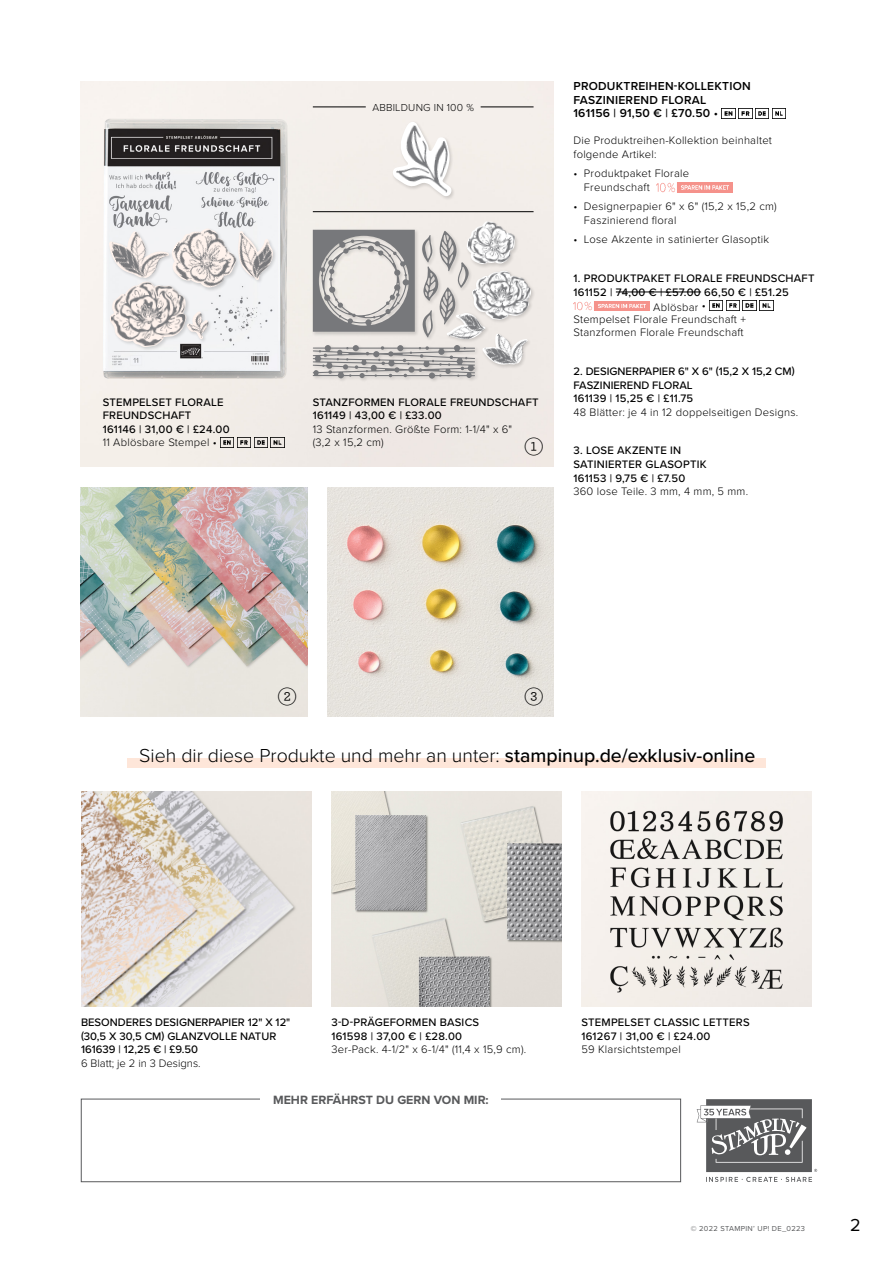
<style>
.page{position:relative;width:893px;height:1263px;background:#fff}
.page>*{position:absolute;margin:0;border:0;box-sizing:border-box;transform-origin:0 0}
.t1{font:300 19.5px "Proxima Nova";color:#000}
.t2{font:18.3px "Archer";color:#000}
.t3{font:18px "Proxima Nova";color:#000}
.t4{font:700 12.45px "Proxima Nova";color:#58595b}
.t5{font:600 12px/13.5px "Proxima Nova";letter-spacing:.02em;color:#000}
.t6{font:300 11.25px/13.5px "Proxima Nova";letter-spacing:.02em;color:#000}
.t7{font:500 11.25px/13.5px "Proxima Nova";letter-spacing:.02em;color:#000}
.t8{font:500 11.25px/13.5px "Proxima Nova";color:#000}
.t9{font:300 11.25px "Proxima Nova";color:#000}
.t10{font:300 10.5px "Proxima Nova";letter-spacing:.02em;color:#000}
.t11{font:7.5px "Proxima Nova";letter-spacing:.04em;color:#58595b}
.s1{font-weight:400}
.s2{font-weight:500}
</style>
<div class="page">
<img style="left:327px;top:487px;width:226px;height:229px">
<div style="left:81px;top:81px;width:472px;height:386px;background:#f3eee9"></div>
<img style="left:81px;top:487px;width:226px;height:229px">
<div style="left:127px;top:758px;width:639px;height:10px;background:#fee6d9"></div>
<img style="left:220px;top:438px;width:14px;height:9px">
<img style="left:237px;top:438px;width:14px;height:9px">
<img style="left:254px;top:438px;width:14px;height:9px">
<svg style="left:271px;top:438px;width:13px;height:9px"></svg>
<hr style="left:313px;top:107px;width:53px;height:1px;background:#000">
<hr style="left:481px;top:107px;width:53px;height:1px;background:#000">
<hr style="left:313px;top:211px;width:221px;height:1px;background:#000">
<div style="left:391px;top:121px;width:65px;height:79px;background:#000;opacity:.15"></div>
<svg style="left:393px;top:122px;width:58px;height:75px"></svg>
<img style="left:395px;top:124px;width:59px;height:68px">
<div style="left:312px;top:343px;width:168px;height:40px;background:#ede8e4"></div>
<img style="left:103px;top:119px;width:185px;height:260px">
<div style="left:108px;top:280px;width:83px;height:72px;background:#000;opacity:.15"></div>
<img style="left:108px;top:283px;width:80px;height:66px">
<img style="left:164px;top:219px;width:79px;height:9px">
<img style="left:109px;top:224px;width:63px;height:4px">
<svg style="left:109px;top:228px;width:164px;height:119px"></svg>
<img style="left:226px;top:223px;width:55px;height:57px">
<div style="left:471px;top:269px;width:64px;height:55px;background:#000;opacity:.15"></div>
<img style="left:465px;top:219px;width:52px;height:2px">
<img style="left:531px;top:323px;width:2px;height:51px">
<svg style="left:313px;top:221px;width:218px;height:158px;background:#c9c7c5"></svg>
<img style="left:442px;top:307px;width:43px;height:40px">
<img style="left:81px;top:791px;width:230px;height:215px">
<img style="left:331px;top:791px;width:231px;height:215px">
<img style="left:587px;top:792px;width:220px;height:213px">
<div style="left:81px;top:1099px;width:600px;height:83px;border:1px solid #58595b"></div>
<div style="left:260px;top:1093px;width:241px;height:13px;background:#fff"></div>
<svg style="left:697px;top:1099px;width:120px;height:83px"></svg>
<svg style="left:724px;top:109px;width:26px;height:9px"></svg>
<img style="left:755px;top:109px;width:14px;height:9px">
<img style="left:772px;top:109px;width:14px;height:9px">
<img style="left:656px;top:183px;width:77px;height:9px">
<hr style="left:616px;top:292px;width:85px;height:1px;background:#000">
<img style="left:573px;top:301px;width:77px;height:10px">
<img style="left:709px;top:301px;width:14px;height:9px">
<svg style="left:726px;top:301px;width:45px;height:9px"></svg>
<p class="t7" style="left:103px;top:395px;width:128px">STEMPELSET FLORALE<br>FREUNDSCHAFT<br>161146 | 31,00 € | £24.00</p>
<p class="t6" style="left:103px;top:435px;width:116px">11 Ablösbare Stempel •</p>
<p class="t10" style="left:372px;top:100px;width:103px">ABBILDUNG IN 100 %</p>
<p class="t7" style="left:313px;top:395px;width:227px">STANZFORMEN FLORALE FREUNDSCHAFT<br>161149 | 43,00 € | £33.00</p>
<p class="t6" style="left:313px;top:422px;width:201px">13 Stanzformen. Größte Form: 1-1/4" x 6" (3,2 x 15,2 cm)</p>
<h2 class="t2" style="left:524px;top:434px;width:22px">1</h2>
<p class="t5" style="left:573px;top:79px;width:179px">PRODUKTREIHEN-KOLLEKTION<br>FASZINIEREND FLORAL<br>161156 | 91,50 € | £70.50 <span class="s1">•</span></p>
<p class="t6" style="left:573px;top:133px;width:200px">Die Produktreihen-Kollektion beinhaltet folgende Artikel:</p>
<p class="t6" style="left:584px;top:166px;width:107px;text-indent:-10px">• Produktpaket Florale<br>Freundschaft</p>
<p class="t6" style="left:584px;top:199px;width:194px;text-indent:-10px">• Designerpapier 6" x 6" (15,2 x 15,2 cm)<br>Faszinierend floral</p>
<p class="t6" style="left:573px;top:232px;width:197px">• Lose Akzente in satinierter Glasoptik</p>
<p class="t7" style="left:573px;top:271px;width:243px">1. PRODUKTPAKET FLORALE FREUNDSCHAFT<br>161152 | 74,00 € | £57.00 66,50 € | £51.25</p>
<p class="t6" style="left:573px;top:300px;width:174px;line-height:12px;text-indent:80px">Ablösbar •<br>Stempelset Florale Freundschaft +</p>
<p class="t6" style="left:573px;top:325px;width:172px">Stanzformen Florale Freundschaft</p>
<p class="t8" style="left:573px;top:364px;width:223px">2. DESIGNERPAPIER 6" X 6" (15,2 X 15,2 CM)<br>FASZINIEREND FLORAL<br>161139 | 15,25 € | £11.75</p>
<p class="t6" style="left:573px;top:404px;width:226px">48 Blätter: je 4 in 12 doppelseitigen Designs.</p>
<p class="t7" style="left:573px;top:444px;width:135px">3. LOSE AKZENTE IN<br>SATINIERTER GLASOPTIK<br>161153 | 9,75 € | £7.50</p>
<p class="t6" style="left:573px;top:484px;width:176px">360 lose Teile. 3 mm, 4 mm, 5 mm.</p>
<h2 class="t2" style="left:277px;top:683px;width:22px">2</h2>
<h2 class="t2" style="left:524px;top:683px;width:22px">3</h2>
<h1 class="t1" style="left:139px;top:740px;width:618px">Sieh dir diese Produkte und mehr an unter: <span class="s2">stampinup.de/exklusiv-online</span></h1>
<p class="t8" style="left:81px;top:1015px;width:211px">BESONDERES DESIGNERPAPIER 12" X 12" (30,5 X 30,5 CM) GLANZVOLLE NATUR<br>161639 | 12,25 € | £9.50</p>
<p class="t9" style="left:81px;top:1054px;width:121px">6 Blatt; je 2 in 3 Designs.</p>
<p class="t7" style="left:331px;top:1015px;width:149px">3-D-PRÄGEFORMEN BASICS<br>161598 | 37,00 € | £28.00</p>
<p class="t6" style="left:331px;top:1042px;width:196px">3er-Pack. 4-1/2" x 6-1/4" (11,4 x 15,9 cm).</p>
<p class="t4" style="left:273px;top:1090px;width:217px">MEHR ERFÄHRST DU GERN VON MIR:</p>
<p class="t7" style="left:581px;top:1015px;width:170px">STEMPELSET CLASSIC LETTERS<br>161267 | 31,00 € | £24.00</p>
<p class="t6" style="left:581px;top:1042px;width:101px">59 Klarsichtstempel</p>
<p class="t11" style="left:691px;top:1223px;width:116px">© 2022 STAMPIN’ UP! DE_0223</p>
<h3 class="t3" style="left:850px;top:1211px;width:12px">2</h3>
</div>
